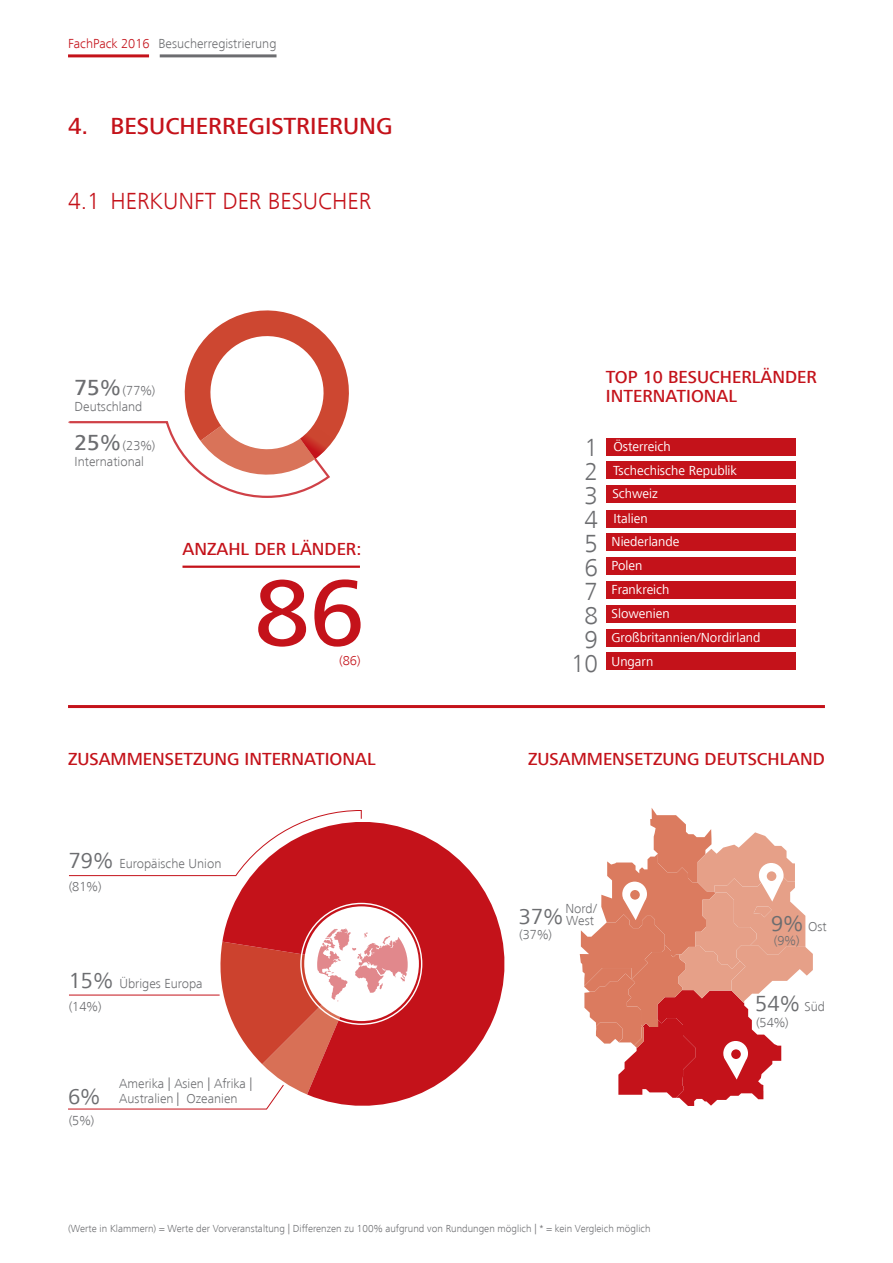
<style>
.page{position:relative;width:893px;height:1263px;background:#fff}
.page>*{position:absolute;margin:0;border:0;box-sizing:border-box;transform-origin:0 0}
.Headlines_weiß{font:500 97.5px "Frutiger Next LT";color:#c4121a}
.t1{font:300 25.5px/24px "Frutiger Next LT";color:#6c6d70;text-align:center}
.Headline_Ribera_grün{font:500 24px "Frutiger Next LT";color:#c4121a}
.Headline_Ribera_grün-2{font:300 24px "Frutiger Next LT";color:#c4121a}
.t2{font:22.5px "Frutiger Next LT";color:#6c6d70}
.Headline_Ribera_grün-3{font:500 18px "Frutiger Next LT";color:#c4121a}
.Headline_Ribera_weiß{font:500 18px/19.2px "Frutiger Next LT";color:#c4121a}
.t3{font:300 13.5px/16.2px "Frutiger Next LT";color:#6c6d70}
.t4{font:13.5px/23.7px "Frutiger Next LT";color:#fff}
.t5{font:300 13.5px "Frutiger Next LT";color:#c4121a}
.t6{font:300 10.5px "Frutiger Next LT";color:#6c6d70}
.s1{font-weight:500;font-size:22.5px}
.s2{font-weight:400;font-size:22.5px}
.s3{font-weight:300;font-size:13.5px}
</style>
<div class="page">
<hr style="left:160px;top:54px;width:116px;height:3px;background:#6c6d70">
<hr style="left:68px;top:54px;width:81px;height:3px;background:#c4121a">
<hr style="left:182px;top:566px;width:178px;height:2px;background:#c4121a">
<svg style="left:580px;top:808px;width:233px;height:298px"></svg>
<div style="left:767px;top:871px;width:9px;height:10px;background:#e6a088;border-radius:50%"></div>
<svg style="left:68px;top:310px;width:281px;height:188px"></svg>
<div style="left:606px;top:510px;width:189px;height:17px;background:#c4121a"></div>
<div style="left:606px;top:534px;width:189px;height:17px;background:#c4121a"></div>
<div style="left:606px;top:558px;width:189px;height:17px;background:#c4121a"></div>
<div style="left:606px;top:581px;width:189px;height:17px;background:#c4121a"></div>
<div style="left:606px;top:605px;width:189px;height:17px;background:#c4121a"></div>
<div style="left:606px;top:629px;width:189px;height:17px;background:#c4121a"></div>
<div style="left:606px;top:653px;width:189px;height:17px;background:#c4121a"></div>
<div style="left:606px;top:486px;width:189px;height:17px;background:#c4121a"></div>
<div style="left:606px;top:462px;width:189px;height:17px;background:#c4121a"></div>
<div style="left:606px;top:439px;width:189px;height:17px;background:#c4121a"></div>
<svg style="left:222px;top:822px;width:282px;height:277px;fill:#c4121a"></svg>
<div style="left:304px;top:906px;width:115px;height:115px;background:#fff;border-radius:50%"></div>
<svg style="left:235px;top:810px;width:127px;height:67px"></svg>
<hr style="left:69px;top:875px;width:167px;height:1px;background:#c4121a">
<svg style="left:68px;top:928px;width:340px;height:182px"></svg>
<hr style="left:68px;top:705px;width:757px;height:3px;background:#c4121a">
<p class="t5" style="left:68px;top:36px;width:83px">FachPack 2016</p>
<p class="t3" style="left:159px;top:35px;width:119px">Besucherregistrierung</p>
<p class="Headline_Ribera_grün" style="left:68px;top:113px;width:326px">4. BESUCHERREGISTRIERUNG</p>
<p class="Headline_Ribera_grün-2" style="left:68px;top:188px;width:305px">4.1 HERKUNFT DER BESUCHER</p>
<p class="t3" style="left:75px;top:382px;width:82px"><span class="s1">75%</span>(77%)<br>Deutschland</p>
<p class="t3" style="left:75px;top:437px;width:82px"><span class="s1">25%</span>(23%)<br>International</p>
<p class="t1" style="left:571px;top:436px;width:29px">1<br>2<br>3<br>4<br>5<br>6<br>7<br>8<br>9<br>10</p>
<p class="Headline_Ribera_grün-3" style="left:182px;top:539px;width:181px">ANZAHL DER LÄNDER:</p>
<p class="Headlines_weiß" style="left:255px;top:559px;width:111px">86</p>
<p class="t5" style="left:339px;top:653px;width:23px">(86)</p>
<p class="Headline_Ribera_weiß" style="left:606px;top:367px;width:213px">TOP 10 BESUCHERLÄNDER<br>INTERNATIONAL</p>
<p class="t4" style="left:613px;top:435px;width:59px">Österreich</p>
<p class="t4" style="left:613px;top:458px;width:125px">Tschechische Republik</p>
<p class="t4" style="left:612px;top:482px;width:47px">Schweiz</p>
<p class="t4" style="left:612px;top:507px;width:151px">Italien<br>Niederlande<br>Polen<br>Frankreich<br>Slowenien<br>Großbritannien/Nordirland<br>Ungarn</p>
<p class="Headline_Ribera_grün-3" style="left:68px;top:749px;width:309px">ZUSAMMENSETZUNG INTERNATIONAL</p>
<p class="Headline_Ribera_grün-3" style="left:528px;top:749px;width:298px">ZUSAMMENSETZUNG DEUTSCHLAND</p>
<p class="t3" style="left:69px;top:852px;width:154px;line-height:23px"><span class="s2">79%</span> Europäische Union (81%)</p>
<p class="t3" style="left:69px;top:972px;width:135px;line-height:22.5px"><span class="s2">15%</span> Übriges Europa (14%)</p>
<p class="t2" style="left:68px;top:1084px;width:34px">6%</p>
<p class="t3" style="left:69px;top:1112px;width:27px">(5%)</p>
<p class="t3" style="left:119px;top:1076px;width:135px;line-height:15px">Amerika | Asien | Afrika |<br>Australien | Ozeanien</p>
<p class="t2" style="left:519px;top:904px;width:46px">37%</p>
<p class="t3" style="left:565px;top:902px;width:33px;line-height:12px">Nord/<br>West</p>
<p class="t3" style="left:519px;top:926px;width:34px">(37%)</p>
<p class="t6" style="left:68px;top:1223px;width:584px">(Werte in Klammern) = Werte der Vorveranstaltung | Differenzen zu 100% aufgrund von Rundungen möglich | * = kein Vergleich möglich</p>
<p class="t3" style="left:771px;top:919px;width:57px;line-height:14.7px"><span class="s2">9%</span> Ost (9%)</p>
<p class="t2" style="left:755px;top:991px;width:71px">54% <span class="s3">Süd</span></p>
<p class="t3" style="left:756px;top:1014px;width:34px">(54%)</p>
</div>
